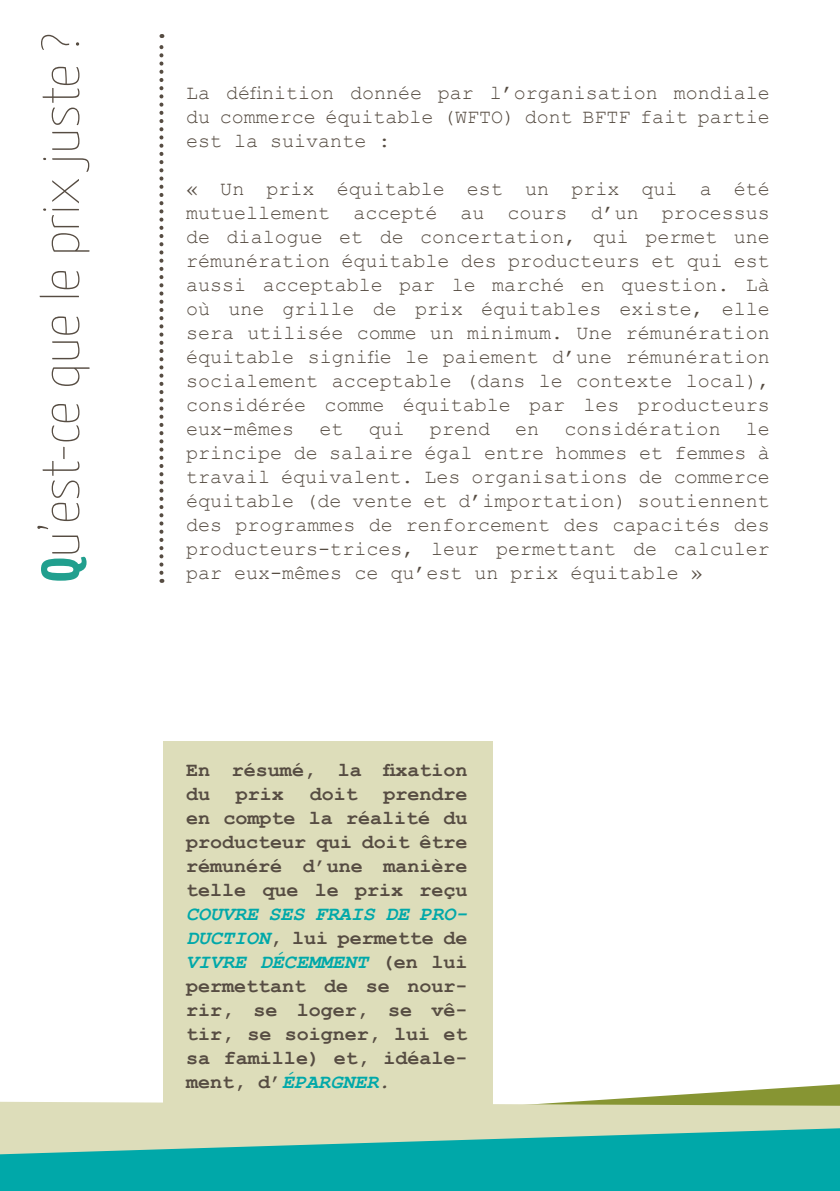
<style>
.page{position:relative;width:840px;height:1191px;background:#fff}
.page>*{position:absolute;margin:0;border:0;box-sizing:border-box;transform-origin:0 0}
.t1{font:200 53.4px "Yanone Kaffeesatz";letter-spacing:-.01em;color:#564c42;scale:1.12 1}
.t2{font:20px/24px "Courier New";color:#564c42;text-align:justify}
.t3{font:700 20px/24px "Courier New";color:#564c42}
.s1{font-weight:700;color:#219f8e}
.s2{font-style:italic;color:#00a8a9}
.s3{font-style:italic}
</style>
<div class="page">
<svg style="left:584px;top:1084px;width:255px;height:17px"></svg>
<svg style="left:0;top:1101px;width:839px;height:90px;background:#5fbeae"></svg>
<svg style="left:159px;top:34px;width:4px;height:539px"></svg>
<div style="left:163px;top:741px;width:330px;height:365px;background:#ddddba"></div>
<p class="t1" style="left:28px;top:582px;width:491px;rotate:-90deg"><span class="s1">Q</span>u’est-ce que le prix juste ?</p>
<p class="t2" style="left:186px;top:80px;width:585px">La définition donnée par l’organisation mondiale du commerce équitable (WFTO) dont BFTF fait partie est la suivante :</p>
<p class="t2" style="left:186px;top:176px;width:585px">« Un prix équitable est un prix qui a été mutuellement accepté au cours d’un processus de dialogue et de concertation, qui permet une rémunération équitable des producteurs et qui est aussi acceptable par le marché en question. Là où une grille de prix équitables existe, elle sera utilisée comme un minimum. Une rémunération équitable signifie le paiement d’une rémunération socialement acceptable (dans le contexte local), considérée comme équitable par les producteurs eux-mêmes</p>
<p class="t2" style="left:319px;top:416px;width:25px">et</p>
<p class="t2" style="left:368px;top:416px;width:38px">qui</p>
<p class="t2" style="left:430px;top:416px;width:62px">prend</p>
<p class="t2" style="left:515px;top:416px;width:25px">en</p>
<p class="t2" style="left:564px;top:416px;width:158px">considération</p>
<p class="t2" style="left:186px;top:416px;width:585px;text-indent:559px">le principe de salaire égal entre hommes et femmes à travail équivalent. Les organisations de commerce équitable (de vente et d’importation) soutiennent des programmes de renforcement des capacités des producteurs-trices, leur permettant de calculer par eux-mêmes ce qu’est un prix équitable »</p>
<p class="t3" style="left:186px;top:756px;width:283px">En résumé, la fixation du</p>
<p class="t3" style="left:186px;top:780px;width:283px;text-align:justify;text-indent:197px">prendre en compte la réalité du producteur qui doit être rémunéré d’une manière telle que le prix reçu <span class="s2">COUVRE SES FRAIS DE PRO-DUCTION</span>, lui permette de <span class="s2">VIVRE DÉCEMMENT</span> (en lui permettant de se nour&shy;rir, se loger, se vê&shy;tir, se soigner, lui et sa famille) et, idéale&shy;ment, d’<span class="s2">ÉPARGNER</span><span class="s3">.</span></p>
<p class="t3" style="left:236px;top:780px;width:49px">prix</p>
<p class="t3" style="left:309px;top:780px;width:49px">doit</p>
</div>
